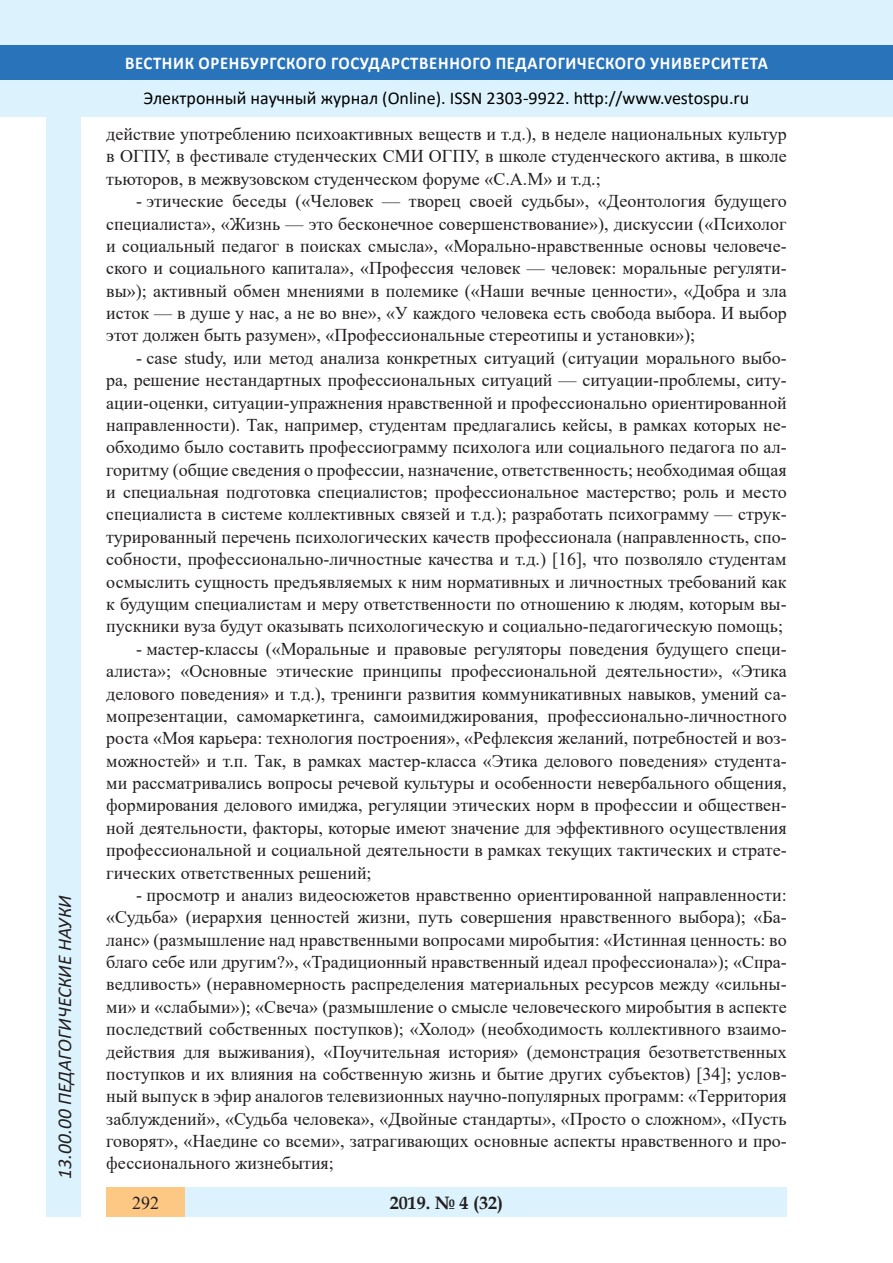
<style>
.page{position:relative;width:893px;height:1263px;background:#fff}
.page>*{position:absolute;margin:0;border:0;box-sizing:border-box;transform-origin:0 0}
.t1{font:italic 19.5px "Calibri";color:#231f20}
.Стиль2{font:18px/22.4px "Times New Roman";color:#231f20;text-align:justify}
.t2{font:18px "Calibri";color:#000}
.t3{font:700 18px "Calibri";letter-spacing:.04em;color:#fff;scale:.93 1}
.t4{font:700 18px "Book Antiqua";color:#231f20}
</style>
<div class="page">
<div style="left:0;top:0;width:893px;height:116px;background:#dcf2fc"></div>
<div style="left:0;top:45px;width:893px;height:34px;background:#2873ba"></div>
<div style="left:106px;top:1188px;width:681px;height:29px;background:#dcf2fc"></div>
<div style="left:106px;top:1188px;width:79px;height:29px;background:#fdc784"></div>
<div style="left:47px;top:116px;width:34px;height:1101px;background:#dcf2fc"></div>
<p class="t1" style="left:51px;top:1179px;width:285px;rotate:-90deg">13.00.00 ПЕДАГОГИЧЕСКИЕ НАУКИ</p>
<p class="t1" style="left:51px;top:1105px;width:206px;rotate:-90deg">БИОЛОГИЧЕСКИЕ НАУКИ</p>
<p class="t1" style="left:51px;top:1179px;width:11px;rotate:-90deg">0</p>
<p class="t3" style="left:125px;top:50px;width:693px">ВЕСТНИК ОРЕНБУРГСКОГО ГОСУДАРСТВЕННОГО ПЕДАГОГИЧЕСКОГО УНИВЕРСИТЕТА</p>
<p class="t2" style="left:144px;top:85px;width:607px">Электронный научный журнал (Online). ISSN 2303-9922. http://www.vestospu.ru</p>
<p class="t2" style="left:583px;top:85px;width:13px">t</p>
<p class="Стиль2" style="left:106px;top:122px;width:682px">действие употреблению психоактивных веществ и т.д.), в неделе национальных культур в ОГПУ, в фестивале студенческих СМИ ОГПУ, в школе студенческого актива, в школе тьюторов, в межвузовском студенческом форуме «С.А.М» и т.д.;</p>
<p class="Стиль2" style="left:106px;top:189px;width:682px;text-indent:30px">- этические беседы («Человек — творец своей судьбы», «Деонтология будущего специалиста», «Жизнь — это бесконечное совершенствование»), дискуссии («Психолог и социальный педагог в поисках смысла», «Морально-нравственные основы человече&shy;ского и социального капитала», «Профессия человек — человек: моральные регуляти&shy;вы»); активный обмен мнениями в полемике («Наши вечные ценности», «Добра и зла исток — в душе у нас, а не во вне», «У каждого человека есть свобода выбора. И выбор этот должен быть разумен», «Профессиональные стереотипы и установки»);</p>
<p class="Стиль2" style="left:106px;top:346px;width:682px;text-indent:30px">- case study, или метод анализа конкретных ситуаций (ситуации морального выбо&shy;ра, решение нестандартных профессиональных ситуаций — ситуации-проблемы, ситу&shy;ации-оценки, ситуации-упражнения нравственной и профессионально ориентированной направленности). Так, например, студентам предлагались кейсы, в рамках которых не&shy;обходимо было составить профессиограмму психолога или социального педагога по ал&shy;горитму (общие сведения о профессии, назначение, ответственность; необходимая общая и специальная подготовка специалистов; профессиональное мастерство; роль и место специалиста в системе коллективных связей и т.д.); разработать психограмму — струк&shy;турированный перечень психологических качеств профессионала (направленность, спо&shy;собности, профессионально-личностные качества и т.д.) [16], что позволяло студентам осмыслить сущность предъявляемых к ним нормативных и личностных требований как к будущим специалистам и меру ответственности по отношению к людям, которым вы&shy;пускники вуза будут оказывать психологическую и социально-педагогическую помощь;</p>
<p class="Стиль2" style="left:106px;top:637px;width:682px;text-indent:30px">- мастер-классы («Моральные и правовые регуляторы поведения будущего специ&shy;алиста»; «Основные этические принципы профессиональной деятельности», «Этика делового поведения» и т.д.), тренинги развития коммуникативных навыков, умений са&shy;мопрезентации, самомаркетинга, самоимиджирования, профессионально-личностного роста «Моя карьера: технология построения», «Рефлексия желаний, потребностей и воз&shy;можностей» и т.п. Так, в рамках мастер-класса «Этика делового поведения» студента&shy;ми рассматривались вопросы речевой культуры и особенности невербального общения, формирования делового имиджа, регуляции этических норм в профессии и обществен&shy;ной деятельности, факторы, которые имеют значение для эффективного осуществления профессиональной и социальной деятельности в рамках текущих тактических и страте&shy;гических ответственных решений;</p>
<p class="Стиль2" style="left:106px;top:883px;width:682px;text-indent:30px">- просмотр и анализ видеосюжетов нравственно ориентированной направленности: «Судьба» (иерархия ценностей жизни, путь совершения нравственного выбора); «Ба&shy;ланс» (размышление над нравственными вопросами миробытия: «Истинная ценность: во благо себе или другим?», «Традиционный нравственный идеал профессионала»); «Спра&shy;ведливость» (неравномерность распределения материальных ресурсов между «сильны&shy;ми» и «слабыми»); «Свеча» (размышление о смысле человеческого миробытия в аспекте последствий собственных поступков); «Холод» (необходимость коллективного взаимо&shy;действия для выживания), «Поучительная история» (демонстрация безответственных поступков и их влияния на собственную жизнь и бытие других субъектов) [34]; услов&shy;ный выпуск в эфир аналогов телевизионных научно-популярных программ: «Территория заблуждений», «Судьба человека», «Двойные стандарты», «Просто о сложном», «Пусть говорят», «Наедине со всеми», затрагивающих основные аспекты нравственного и про&shy;фессионального жизнебытия;</p>
<p class="t4" style="left:390px;top:1190px;width:115px">2019. № 4 (32)</p>
<p class="Стиль2" style="left:132px;top:1191px;width:28px">292</p>
<p class="t4" style="left:417px;top:1190px;width:10px">8</p>
<p class="t4" style="left:460px;top:1190px;width:39px">2 26</p>
</div>
